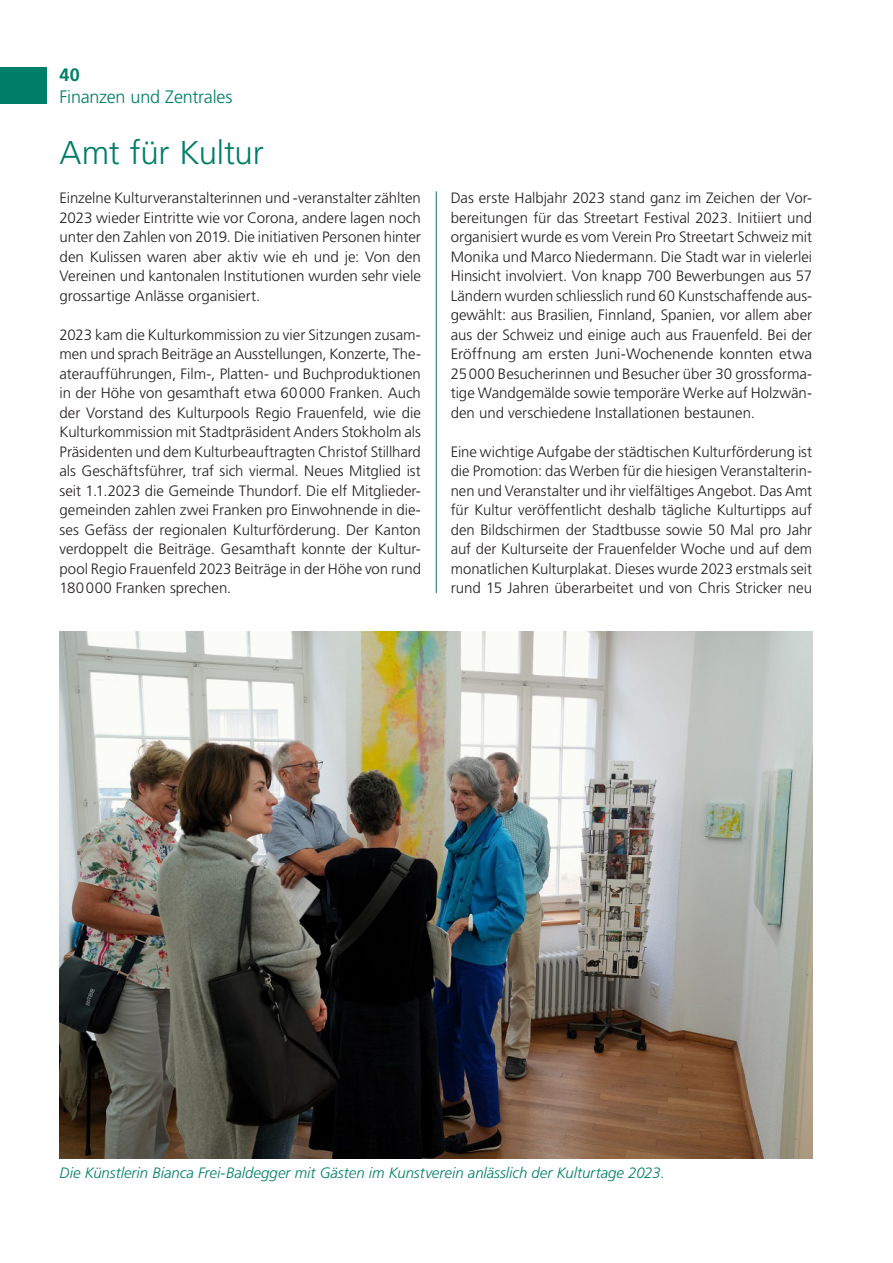
<style>
.page{position:relative;width:893px;height:1263px;background:#fff}
.page>*{position:absolute;margin:0;border:0;box-sizing:border-box;transform-origin:0 0}
.t1{font:300 33px "Frutiger LT Std";letter-spacing:-.01em;color:#017e68}
.t2{font:300 18px "Frutiger LT Std";letter-spacing:-.01em;color:#017e68}
.t3{font:700 18px "Frutiger LT Std";color:#017e68}
.t4{font:300 15px/19.5px "Frutiger LT Std";color:#231f20;text-align:justify}
.t5{font:italic 300 15px "Frutiger LT Std";color:#017e68}
</style>
<div class="page">
<div style="left:0;top:67px;width:47px;height:37px;background:#017e68"></div>
<hr style="left:436px;top:191px;width:1px;height:402px;background:#017e68">
<img style="left:60px;top:631px;width:752px;height:528px">
<p class="t3" style="left:60px;top:64px;width:22px">40</p>
<p class="t2" style="left:60px;top:87px;width:174px">Finanzen und Zentrales</p>
<h1 class="t1" style="left:60px;top:134px;width:206px">Amt für Kultur</h1>
<p class="t4" style="left:60px;top:188px;width:363px">Einzelne Kulturveranstalterinnen und -veranstalter zählten 2023 wieder Eintritte wie vor Corona, andere lagen noch unter den Zahlen von 2019. Die initiativen Personen hinter den Kulissen waren aber aktiv wie eh und je: Von den Vereinen und kantonalen Institutionen wurden sehr viele grossartige Anlässe organisiert.</p>
<p class="t4" style="left:60px;top:325px;width:363px">2023 kam die Kulturkommission zu vier Sitzungen zusam&shy;men und sprach Beiträge an Ausstellungen, Konzerte, The&shy;ateraufführungen, Film-, Platten- und Buchproduktionen in der Höhe von gesamthaft etwa 60000 Franken. Auch der Vorstand des Kulturpools Regio Frauenfeld, wie die Kulturkommission mit Stadtpräsident Anders Stokholm als Präsidenten und dem Kulturbeauftragten Christof Stillhard als Geschäftsführer, traf sich viermal. Neues Mitglied ist seit 1.1.2023 die Gemeinde Thundorf. Die elf Mitglieder&shy;gemeinden zahlen zwei Franken pro Einwohnende in die&shy;ses Gefäss der regionalen Kulturförderung. Der Kanton verdoppelt die Beiträge. Gesamthaft konnte der Kultur&shy;pool Regio Frauenfeld 2023 Beiträge in der Höhe von rund 180000 Franken sprechen.</p>
<p class="t4" style="left:451px;top:188px;width:363px">Das erste Halbjahr 2023 stand ganz im Zeichen der Vor&shy;bereitungen für das Streetart Festival 2023. Initiiert und organisiert wurde es vom Verein Pro Streetart Schweiz mit Monika und Marco Niedermann. Die Stadt war in vielerlei Hinsicht involviert. Von knapp 700 Bewerbungen aus 57<br>Ländern wurden schliesslich rund 60 Kunstschaffende aus&shy;gewählt: aus Brasilien, Finnland, Spanien, vor allem aber aus der Schweiz und einige auch aus Frauenfeld. Bei der Eröffnung am ersten Juni-Wochenende konnten etwa 25000 Besucherinnen und Besucher über 30 grossforma&shy;tige Wandgemälde sowie temporäre Werke auf Holzwän&shy;den und verschiedene Installationen bestaunen.</p>
<p class="t4" style="left:451px;top:442px;width:363px">Eine wichtige Aufgabe der städtischen Kulturförderung ist die Promotion: das Werben für die hiesigen Veranstalterin&shy;nen und Veranstalter und ihr vielfältiges Angebot. Das Amt für Kultur veröffentlicht deshalb tägliche Kulturtipps auf den Bildschirmen der Stadtbusse sowie 50 Mal pro Jahr auf der Kulturseite der Frauenfelder Woche und auf dem monatlichen Kulturplakat. Dieses wurde 2023 erstmals seit rund 15 Jahren überarbeitet und von Chris Stricker neu</p>
<p class="t5" style="left:60px;top:1164px;width:607px">Die Künstlerin Bianca Frei-Baldegger mit Gästen im Kunstverein anlässlich der Kulturtage 2023.</p>
</div>
